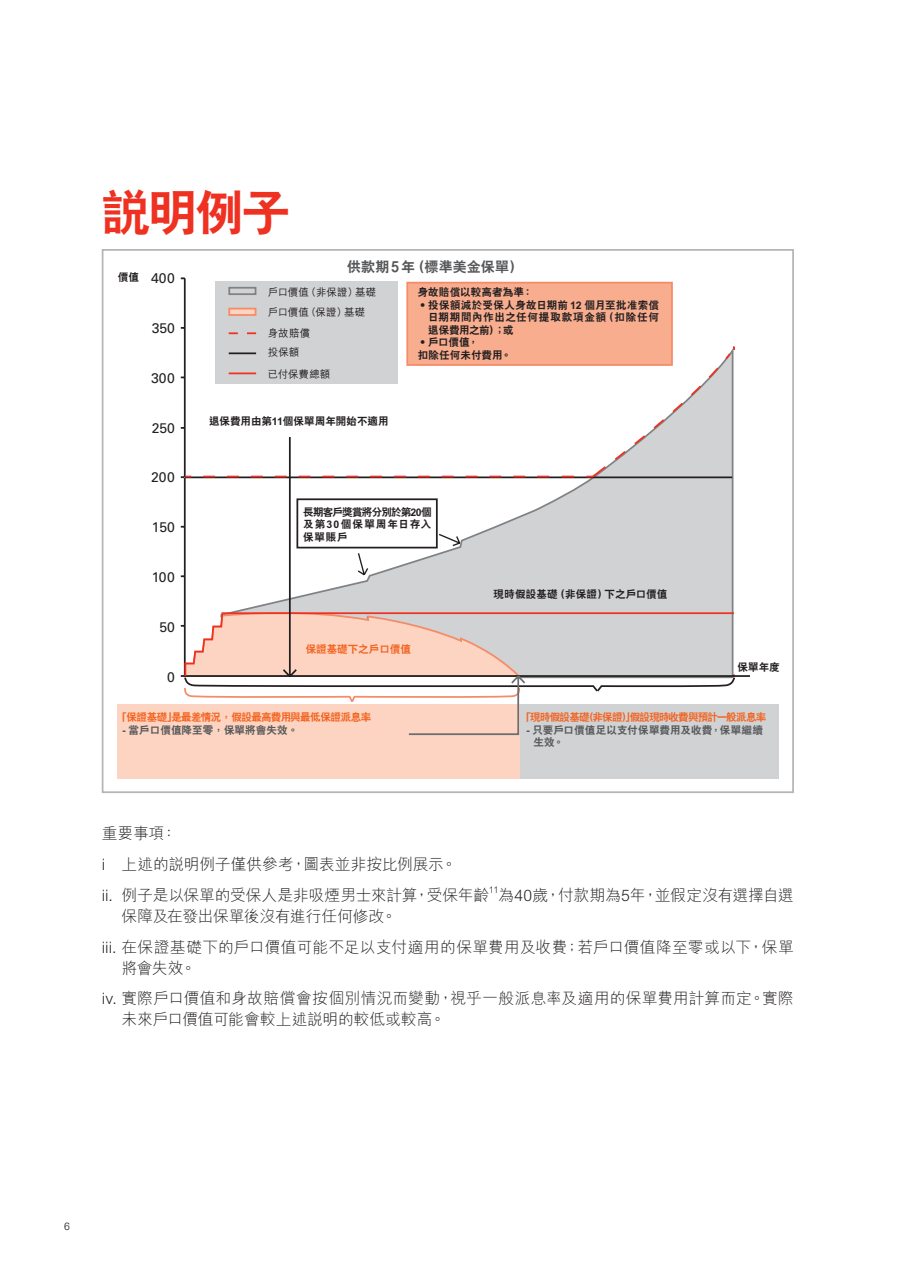
<style>
.page{position:relative;width:918px;height:1265px;background:#fff}
.page>*{position:absolute;margin:0;border:0;box-sizing:border-box;transform-origin:0 0}
.t1{font:800 49px "C Hei 2 HK";color:#ef3122}
.t2{font:300 15.75px/31px "M Hei HK";color:#231f20}
.t3{font:14px "Univers";color:#231f20}
.t4{font:800 14px "C Hei 2 HK";letter-spacing:.01em;color:#57585a}
.t5{font:800 10.5px/12.6px "C Hei 2 HK";letter-spacing:.02em;color:#231f20;text-align:justify}
.t6{font:800 10.5px/12.6px "C Hei 2 HK";letter-spacing:.01em;color:#57585a}
.t7{font:500 10.5px/19.8px "M Hei HK";letter-spacing:-.005em;color:#231f20}
.t8{font:800 10.5px "C Hei 2 HK";letter-spacing:-.075em;color:#f36421}
.t9{font:800 10.5px "C Hei 2 HK";letter-spacing:-.055em;color:#f36421}
.t10{font:800 10.5px "C Hei 2 HK";color:#231f20}
.t11{font:800 10.5px "C Hei 2 HK";color:#f36421}
.t12{font:300 10.5px "Univers";color:#231f20}
.t13{font:300 9.1px "M Hei HK";color:#231f20}
</style>
<div class="page">
<div style="left:215px;top:282px;width:182px;height:102px;background:#d1d2d4"></div>
<div style="left:406px;top:282px;width:267px;height:84px;background:#f8ad8f;border:2px solid #f58b67"></div>
<div style="left:117px;top:704px;width:403px;height:75px;background:#fcd4c1"></div>
<div style="left:520px;top:704px;width:258px;height:75px;background:#d1d2d4"></div>
<hr style="left:184px;top:278px;width:2px;height:398px;background:#231f20">
<hr style="left:181px;top:675px;width:569px;height:2px;background:#231f20">
<svg style="left:228px;top:287px;width:28px;height:8px"></svg>
<svg style="left:228px;top:308px;width:28px;height:8px"></svg>
<svg style="left:229px;top:332px;width:27px;height:2px"></svg>
<svg style="left:185px;top:351px;width:547px;height:15px"></svg>
<svg style="left:181px;top:366px;width:555px;height:370px"></svg>
<div style="left:297px;top:499px;width:140px;height:49px;background:#fff"></div>
<div style="left:296px;top:498px;width:142px;height:50px;border:2px solid #231f20"></div>
<h1 class="t1" style="left:102px;top:188px;width:190px">說明例子</h1>
<p class="t5" style="left:118px;top:271px;width:23px">價值</p>
<p class="t3" style="left:151px;top:270px;width:25px">400</p>
<p class="t4" style="left:347px;top:260px;width:177px">供款期５年（標準美金保單）</p>
<p class="t3" style="left:152px;top:320px;width:25px">350</p>
<p class="t3" style="left:151px;top:370px;width:25px">300</p>
<p class="t3" style="left:152px;top:420px;width:25px">250</p>
<p class="t3" style="left:151px;top:469px;width:25px">200</p>
<p class="t3" style="left:152px;top:519px;width:25px">150</p>
<p class="t3" style="left:152px;top:569px;width:25px">100</p>
<p class="t3" style="left:159px;top:618px;width:17px">50</p>
<p class="t3" style="left:167px;top:668px;width:9px">0</p>
<p class="t7" style="left:268px;top:281px;width:110px">戶口價值（非保證）基礎戶口價值（保證）基礎</p>
<p class="t7" style="left:268px;top:322px;width:44px">身故賠償投保額</p>
<p class="t7" style="left:268px;top:363px;width:64px">已付保費總額</p>
<p class="t10" style="left:209px;top:416px;width:181px">退保費用由第11個保單周年開始不適用</p>
<p class="t5" style="left:418px;top:286px;width:117px">身故賠償以較高者為準：</p>
<p class="t5" style="left:428px;top:298px;width:232px;text-indent:-10px">•投保額減於受保人身故日期前 12 個月至批准索償日期期間內作出之任何提取款項金額（扣除任何退保費用之前）；或</p>
<p class="t5" style="left:418px;top:336px;width:96px">•戶口價值，<br>扣除任何未付費用。</p>
<p class="t5" style="left:303px;top:506px;width:130px">長期客戶獎賞將分別於第20個及第30個保單周年日存入保單賬戶</p>
<p class="t11" style="left:306px;top:643px;width:106px">保證基礎下之戶口價值</p>
<p class="t5" style="left:493px;top:588px;width:175px">現時假設基礎（非保證）下之戶口價值</p>
<p class="t5" style="left:737px;top:661px;width:44px">保單年度</p>
<p class="t9" style="left:117px;top:712px;width:256px">「保證基礎」是最差情況，假設最高費用與最低保證派息率</p>
<p class="t6" style="left:122px;top:723px;width:177px">- 當戶口價值降至零，保單將會失效。</p>
<p class="t8" style="left:521px;top:712px;width:246px">「現時假設基礎（非保證）」假設現時收費與預計一般派息率</p>
<p class="t6" style="left:533px;top:723px;width:231px;text-indent:-7px">- 只要戶口價值足以支付保單費用及收費，保單繼續生效。</p>
<p class="t2" style="left:102px;top:817px;width:389px">重要事項：<br>i 上述的說明例子僅供參考，圖表並非按比例展示。<br>ii. 例子是以保單的受保人是非吸煙男士來計算，受保年齡</p>
<p class="t13" style="left:489px;top:885px;width:11px">11</p>
<p class="t2" style="left:498px;top:879px;width:297px">為40歲，付款期為5年，並假定沒有選擇自選</p>
<p class="t2" style="left:102px;top:900px;width:693px;text-indent:20px">保障及在發出保單後沒有進行任何修改。<br>iii. 在保證基礎下的戶口價值可能不足以支付適用的保單費用及收費；若戶口價值降至零或以下，保單</p>
<p class="t2" style="left:102px;top:952px;width:694px;text-indent:20px">將會失效。<br>iv. 實際戶口價值和身故賠償會按個別情況而變動，視乎一般派息率及適用的保單費用計算而定。實際</p>
<p class="t2" style="left:122px;top:1004px;width:325px">未來戶口價值可能會較上述說明的較低或較高。</p>
<p class="t12" style="left:64px;top:1220px;width:7px">6</p>
</div>
